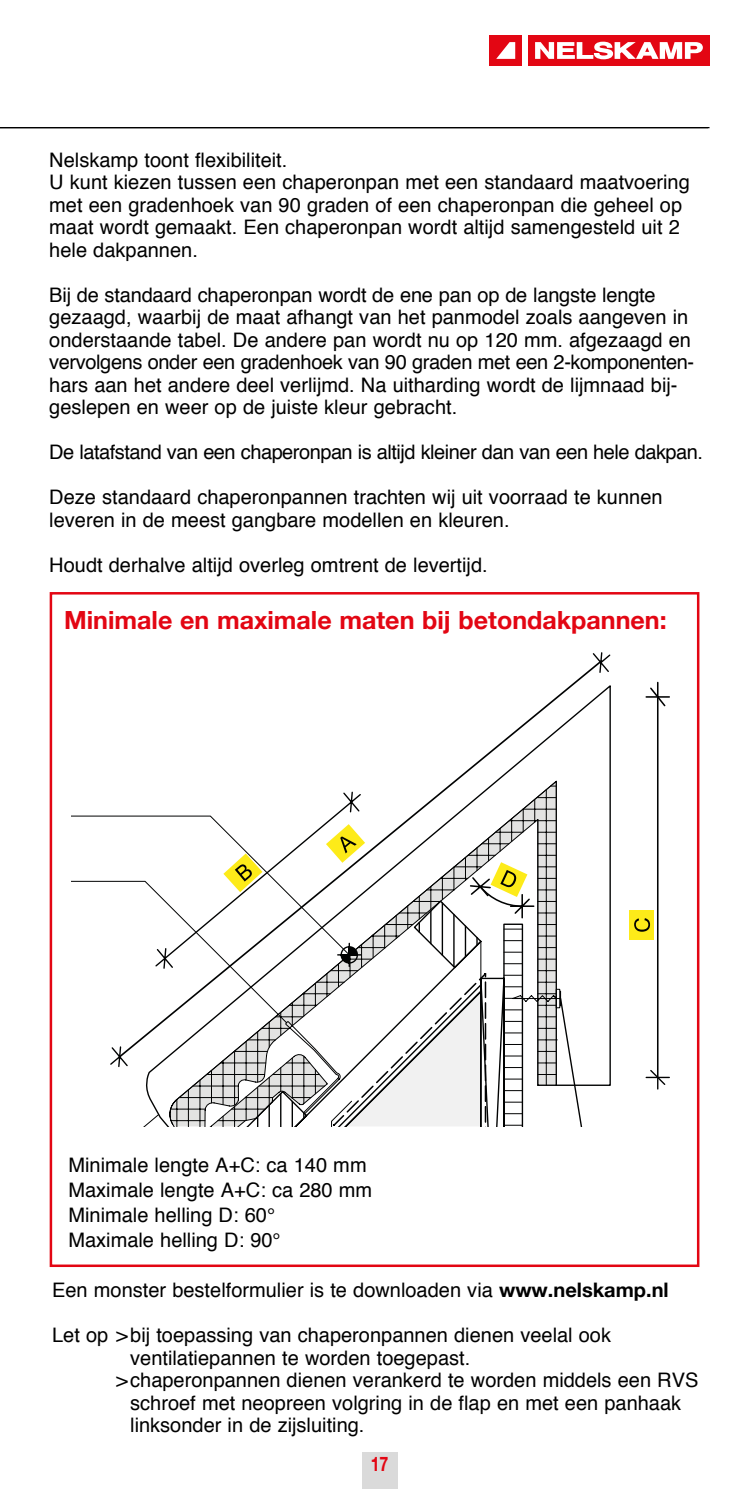
<style>
.page{position:relative;width:745px;height:1489px;background:#fff}
.page>*{position:absolute;margin:0;border:0;box-sizing:border-box;transform-origin:0 0}
.t1{font:700 25px "Helvetica Neue";color:#e30613}
.t2{font:20px/22.5px "Helvetica";color:#000}
.t3{font:20px "Helvetica";letter-spacing:-.025em;color:#000}
.t4{font:700 20px "Helvetica Neue";color:#e30613;scale:.8 1}
.s1{font-family:"Helvetica Neue";font-weight:700}
</style>
<div class="page">
<div style="left:489px;top:35px;width:32px;height:31px;background:#e30613"></div>
<div style="left:528px;top:35px;width:181px;height:31px;background:#e30613"></div>
<svg style="left:496px;top:42px;width:19px;height:17px"></svg>
<svg style="left:535px;top:42px;width:167px;height:17px"></svg>
<div style="left:628px;top:910px;width:25px;height:29px;background:#fdeb19"></div>
<svg style="left:592px;top:652px;width:19px;height:415px"></svg>
<svg style="left:443px;top:658px;width:160px;height:401px"></svg>
<svg style="left:645px;top:682px;width:23px;height:25px"></svg>
<svg style="left:645px;top:1068px;width:23px;height:20px"></svg>
<svg style="left:634px;top:918px;width:15px;height:13px"></svg>
<hr style="left:656px;top:697px;width:2px;height:380px;background:#010202">
<svg style="left:72px;top:790px;width:524px;height:337px"></svg>
<div style="left:361px;top:1451px;width:36px;height:37px;background:#dadada"></div>
<hr style="left:0;top:127px;width:709px;height:1px;background:#000">
<p class="t2" style="left:49px;top:149px;width:641px">Nelskamp toont flexibiliteit.<br>U kunt kiezen tussen een chaperonpan met een standaard maatvoering met een gradenhoek van 90 graden of een chaperonpan die geheel op maat wordt gemaakt. Een chaperonpan wordt altijd samengesteld uit 2 hele dakpannen.</p>
<p class="t2" style="left:49px;top:284px;width:646px">Bij de standaard chaperonpan wordt de ene pan op de langste lengte gezaagd, waarbij de maat afhangt van het panmodel zoals aangeven in onderstaande tabel. De andere pan wordt nu op 120 mm. afgezaagd en vervolgens onder een gradenhoek van 90 graden met een 2-komponenten&shy;hars aan het andere deel verlijmd. Na uitharding wordt de lijmnaad bij&shy;geslepen en weer op de juiste kleur gebracht.</p>
<p class="t3" style="left:49px;top:436px;width:654px">De latafstand van een chaperonpan is altijd kleiner dan van een hele dakpan.</p>
<p class="t2" style="left:49px;top:486px;width:614px">Deze standaard chaperonpannen trachten wij uit voorraad te kunnen leveren in de meest gangbare modellen en kleuren.</p>
<p class="t2" style="left:49px;top:554px;width:439px">Houdt derhalve altijd overleg omtrent de levertijd.</p>
<p class="t1" style="left:64px;top:604px;width:603px">Minimale en maximale maten bij betondakpannen:</p>
<p class="t2" style="left:68px;top:1153px;width:305px;line-height:25px">Minimale lengte A+C: ca 140 mm<br>Maximale lengte A+C: ca 280 mm<br>Minimale helling D: 60°<br>Maximale helling D: 90°</p>
<p class="t2" style="left:52px;top:1279px;width:617px">Een monster bestelformulier is te downloaden via <span class="s1">www.nelskamp.nl</span></p>
<p class="t2" style="left:52px;top:1324px;width:560px">Let op &gt;bij toepassing van chaperonpannen dienen veelal ook</p>
<p class="t2" style="left:130px;top:1346px;width:341px">ventilatiepannen te worden toegepast.</p>
<p class="t2" style="left:116px;top:1369px;width:583px">&gt;chaperonpannen dienen verankerd te worden middels een RVS</p>
<p class="t2" style="left:130px;top:1391px;width:552px">schroef met neopreen volgring in de flap en met een panhaak</p>
<p class="t2" style="left:130px;top:1414px;width:235px">linksonder in de zijsluiting.</p>
<p class="t4" style="left:370px;top:1451px;width:24px">17</p>
</div>
